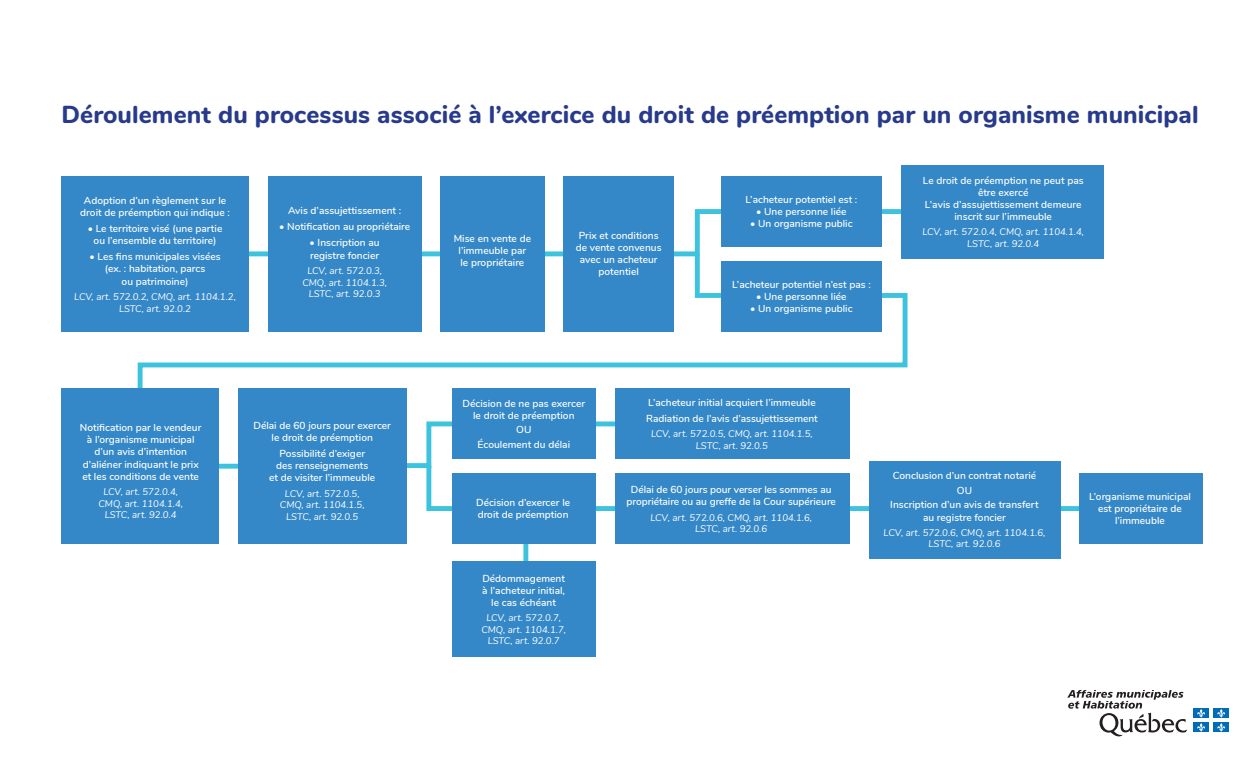
<style>
.page{position:relative;width:1260px;height:765px;background:#fff}
.page>*{position:absolute;margin:0;border:0;box-sizing:border-box;transform-origin:0 0}
.t1{font:800 24.5px "Nunito";letter-spacing:.005em;color:#273a8b}
.t2{font:600 10.12px/12.2px "Nunito";color:#fff;text-align:center}
.t3{font:italic 9.62px/11.5px "Nunito";color:#fff;text-align:center}
</style>
<div class="page">
<svg style="left:1067px;top:690px;width:120px;height:47px"></svg>
<div style="left:1193px;top:708px;width:16px;height:10px;background:#006bb6"></div>
<div style="left:1213px;top:708px;width:16px;height:10px;background:#006bb6"></div>
<div style="left:1193px;top:723px;width:16px;height:9px;background:#006bb6"></div>
<svg style="left:1197px;top:709px;width:8px;height:23px"></svg>
<div style="left:1213px;top:723px;width:16px;height:9px;background:#006bb6"></div>
<svg style="left:1217px;top:709px;width:8px;height:23px"></svg>
<svg style="left:137px;top:291px;width:771px;height:157px"></svg>
<div style="left:845px;top:209px;width:81px;height:5px;background:#3ec3de"></div>
<div style="left:195px;top:464px;width:80px;height:5px;background:#3ec3de"></div>
<div style="left:585px;top:421px;width:81px;height:5px;background:#3ec3de"></div>
<div style="left:585px;top:506px;width:516px;height:5px;background:#3ec3de"></div>
<div style="left:523px;top:518px;width:5px;height:81px;background:#3ec3de"></div>
<svg style="left:674px;top:209px;width:47px;height:91px"></svg>
<svg style="left:406px;top:419px;width:46px;height:94px"></svg>
<div style="left:170px;top:251px;width:453px;height:5px;background:#3ec3de"></div>
<div style="left:61px;top:176px;width:188px;height:156px;background:#3588c8"></div>
<div style="left:61px;top:388px;width:158px;height:156px;background:#3588c8"></div>
<div style="left:238px;top:388px;width:168px;height:156px;background:#3588c8"></div>
<div style="left:268px;top:176px;width:153px;height:156px;background:#3588c8"></div>
<div style="left:440px;top:176px;width:104px;height:156px;background:#3588c8"></div>
<div style="left:563px;top:176px;width:111px;height:156px;background:#3588c8"></div>
<div style="left:721px;top:176px;width:161px;height:71px;background:#3588c8"></div>
<div style="left:901px;top:165px;width:203px;height:93px;background:#3588c8"></div>
<div style="left:721px;top:261px;width:161px;height:71px;background:#3588c8"></div>
<div style="left:452px;top:388px;width:143px;height:71px;background:#3588c8"></div>
<div style="left:452px;top:473px;width:143px;height:71px;background:#3588c8"></div>
<div style="left:869px;top:461px;width:191px;height:98px;background:#3588c8"></div>
<div style="left:1079px;top:473px;width:124px;height:71px;background:#3588c8"></div>
<div style="left:615px;top:388px;width:235px;height:71px;background:#3588c8"></div>
<div style="left:615px;top:473px;width:235px;height:71px;background:#3588c8"></div>
<div style="left:452px;top:561px;width:143px;height:96px;background:#3588c8"></div>
<h1 class="t1" style="left:61px;top:96px;width:1139px">Déroulement du processus associé à l’exercice du droit de préemption par un organisme municipal</h1>
<p class="t2" style="left:80px;top:194px;width:151px">Adoption d’un règlement sur le droit de préemption qui indique :</p>
<p class="t2" style="left:88px;top:222px;width:136px">• Le territoire visé (une partie ou l’ensemble du territoire)</p>
<p class="t2" style="left:89px;top:250px;width:133px">• Les fins municipales visées (ex. : habitation, parcs<br>ou patrimoine)</p>
<p class="t3" style="left:74px;top:290px;width:163px">LCV, art. 572.0.2, CMQ, art. 1104.1.2,<br>LSTC, art. 92.0.2</p>
<p class="t2" style="left:288px;top:204px;width:115px">Avis d’assujettissement :</p>
<p class="t2" style="left:279px;top:220px;width:133px">• Notification au propriétaire</p>
<p class="t2" style="left:310px;top:236px;width:72px;text-align:left">• Inscription au registre foncier</p>
<p class="t3" style="left:302px;top:264px;width:86px">LCV, art. 572.0.3,<br>CMQ, art. 1104.1.3,<br>LSTC, art. 92.0.3</p>
<p class="t2" style="left:80px;top:421px;width:123px">Notification par le vendeur à l’organisme municipal d’un avis d’intention d’aliéner indiquant le prix et les conditions de vente</p>
<p class="t3" style="left:98px;top:486px;width:86px">LCV, art. 572.0.4,<br>CMQ, art. 1104.1.4,<br>LSTC, art. 92.0.4</p>
<p class="t2" style="left:253px;top:419px;width:139px">Délai de 60 jours pour exercer le droit de préemption</p>
<p class="t2" style="left:269px;top:447px;width:107px">Possibilité d’exiger<br>des renseignements<br>et de visiter l’immeuble</p>
<p class="t3" style="left:280px;top:487px;width:86px">LCV, art. 572.0.5,<br>CMQ, art. 1104.1.5,<br>LSTC, art. 92.0.5</p>
<p class="t2" style="left:454px;top:232px;width:79px">Mise en vente de l’immeuble par le propriétaire</p>
<p class="t2" style="left:576px;top:229px;width:87px">Prix et conditions de vente convenus avec un acheteur potentiel</p>
<p class="t2" style="left:745px;top:193px;width:113px">L’acheteur potentiel est :</p>
<p class="t2" style="left:756px;top:205px;width:92px">• Une personne liée</p>
<p class="t2" style="left:750px;top:217px;width:104px">• Un organisme public</p>
<p class="t2" style="left:732px;top:278px;width:140px">L’acheteur potentiel n’est pas :</p>
<p class="t2" style="left:756px;top:290px;width:92px">• Une personne liée</p>
<p class="t2" style="left:750px;top:302px;width:104px">• Un organisme public</p>
<p class="t2" style="left:923px;top:174px;width:162px">Le droit de préemption ne peut pas être exercé<br>L’avis d’assujettissement demeure inscrit sur l’immeuble</p>
<p class="t3" style="left:922px;top:226px;width:163px">LCV, art. 572.0.4, CMQ, art. 1104.1.4,<br>LSTC, art. 92.0.4</p>
<p class="t2" style="left:463px;top:396px;width:124px">Décision de ne pas exercer le droit de préemption</p>
<p class="t2" style="left:478px;top:422px;width:94px;line-height:14.6px">OU<br>Écoulement du délai</p>
<p class="t2" style="left:476px;top:495px;width:96px;text-align:left">Décision d’exercer le droit de préemption</p>
<p class="t2" style="left:482px;top:571px;width:84px">Dédommagement à l’acheteur initial, le cas échéant</p>
<p class="t3" style="left:481px;top:611px;width:86px">LCV, art. 572.0.7,<br>CMQ, art. 1104.1.7,<br>LSTC, art. 92.0.7</p>
<p class="t2" style="left:646px;top:394px;width:173px;line-height:15.8px;text-align:left">L’acheteur initial acquiert l’immeuble<br>Radiation de l’avis d’assujettissement</p>
<p class="t3" style="left:651px;top:427px;width:163px">LCV, art. 572.0.5, CMQ, art. 1104.1.5,<br>LSTC, art. 92.0.5</p>
<p class="t2" style="left:627px;top:483px;width:211px">Délai de 60 jours pour verser les sommes au propriétaire ou au greffe de la Cour supérieure</p>
<p class="t3" style="left:650px;top:511px;width:163px">LCV, art. 572.0.6, CMQ, art. 1104.1.6,<br>LSTC, art. 92.0.6</p>
<p class="t2" style="left:890px;top:468px;width:150px;line-height:14.6px">Conclusion d’un contrat notarié<br>OU<br>Inscription d’un avis de transfert</p>
<p class="t2" style="left:923px;top:510px;width:84px">au registre foncier</p>
<p class="t3" style="left:884px;top:526px;width:163px">LCV, art. 572.0.6, CMQ, art. 1104.1.6,<br>LSTC, art. 92.0.6</p>
<p class="t2" style="left:1089px;top:490px;width:103px">L’organisme municipal est propriétaire de l’immeuble</p>
</div>
